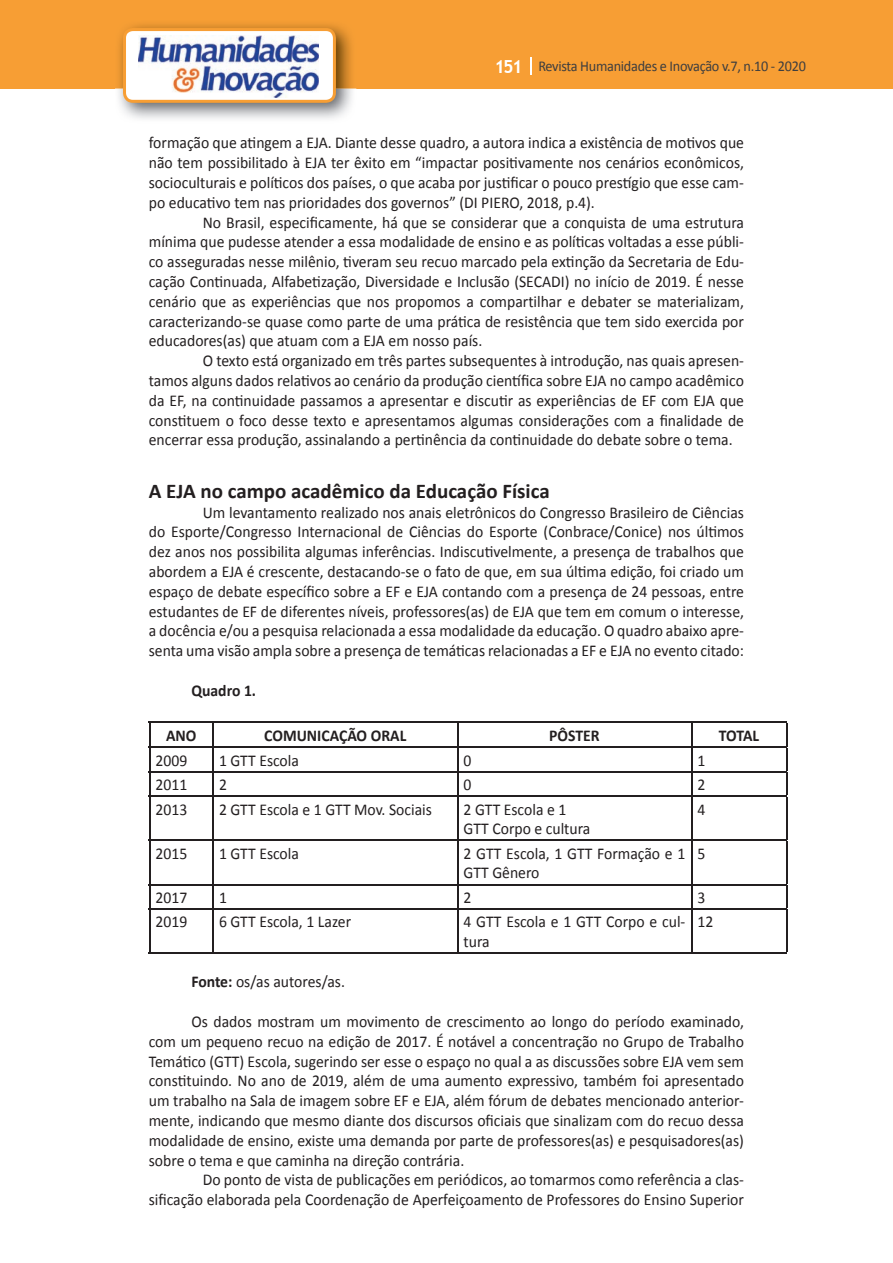
<style>
.page{position:relative;width:893px;height:1263px;background:#fff}
.page>*{position:absolute;margin:0;border:0;box-sizing:border-box;transform-origin:0 0}
.t1{font:700 21px "Calibri";color:#231f20}
.t2{font:16.5px/19.8px "Calibri";color:#231f20;text-align:justify;scale:.95 1}
.t3{font:700 16.5px "Calibri";color:#231f20;scale:.95 1}
.t4{font:15px "Calibri";letter-spacing:-.02em;color:#3e3e3f;scale:.95 1}
.s1{font-family:"Trebuchet MS";font-weight:700;font-size:18px;color:#fff}
.s2{font-weight:700}
</style>
<div class="page">
<div style="left:0;top:0;width:893px;height:88px;background:#f79e34"></div>
<svg style="left:530px;top:57px;width:2px;height:18px"></svg>
<img style="left:115px;top:24px;width:241px;height:95px">
<svg style="left:123px;top:28px;width:213px;height:75px"></svg>
<hr style="left:149px;top:721px;width:64px;height:2px;background:#231f20">
<hr style="left:213px;top:721px;width:245px;height:2px;background:#231f20">
<hr style="left:212px;top:723px;width:2px;height:24px;background:#231f20">
<hr style="left:458px;top:721px;width:233px;height:2px;background:#231f20">
<hr style="left:691px;top:721px;width:96px;height:2px;background:#231f20">
<hr style="left:149px;top:747px;width:64px;height:1px;background:#231f20">
<hr style="left:213px;top:747px;width:245px;height:1px;background:#231f20">
<hr style="left:212px;top:748px;width:2px;height:23px;background:#231f20">
<hr style="left:458px;top:747px;width:233px;height:1px;background:#231f20">
<hr style="left:691px;top:747px;width:96px;height:1px;background:#231f20">
<hr style="left:149px;top:771px;width:64px;height:1px;background:#231f20">
<svg style="left:149px;top:723px;width:1px;height:72px"></svg>
<hr style="left:213px;top:771px;width:245px;height:1px;background:#231f20">
<hr style="left:212px;top:772px;width:2px;height:23px;background:#231f20">
<hr style="left:458px;top:771px;width:233px;height:1px;background:#231f20">
<svg style="left:457px;top:723px;width:1px;height:72px"></svg>
<hr style="left:691px;top:771px;width:96px;height:1px;background:#231f20">
<svg style="left:691px;top:723px;width:1px;height:72px"></svg>
<svg style="left:786px;top:723px;width:1px;height:72px"></svg>
<hr style="left:149px;top:795px;width:64px;height:2px;background:#231f20">
<hr style="left:149px;top:797px;width:1px;height:42px;background:#231f20">
<hr style="left:213px;top:795px;width:245px;height:2px;background:#231f20">
<hr style="left:212px;top:797px;width:2px;height:42px;background:#231f20">
<hr style="left:458px;top:795px;width:233px;height:2px;background:#231f20">
<hr style="left:457px;top:797px;width:1px;height:42px;background:#231f20">
<hr style="left:691px;top:795px;width:96px;height:2px;background:#231f20">
<hr style="left:691px;top:797px;width:1px;height:42px;background:#231f20">
<hr style="left:786px;top:797px;width:1px;height:42px;background:#231f20">
<hr style="left:149px;top:839px;width:64px;height:2px;background:#231f20">
<hr style="left:149px;top:841px;width:1px;height:43px;background:#231f20">
<hr style="left:213px;top:839px;width:245px;height:2px;background:#231f20">
<hr style="left:212px;top:841px;width:2px;height:43px;background:#231f20">
<hr style="left:458px;top:839px;width:233px;height:2px;background:#231f20">
<hr style="left:457px;top:841px;width:1px;height:43px;background:#231f20">
<hr style="left:691px;top:839px;width:96px;height:2px;background:#231f20">
<hr style="left:691px;top:841px;width:1px;height:43px;background:#231f20">
<hr style="left:786px;top:841px;width:1px;height:43px;background:#231f20">
<hr style="left:149px;top:884px;width:64px;height:1px;background:#231f20">
<svg style="left:149px;top:885px;width:1px;height:23px"></svg>
<hr style="left:213px;top:884px;width:245px;height:1px;background:#231f20">
<hr style="left:212px;top:885px;width:2px;height:23px;background:#231f20">
<hr style="left:458px;top:884px;width:233px;height:1px;background:#231f20">
<svg style="left:457px;top:885px;width:1px;height:23px"></svg>
<hr style="left:691px;top:884px;width:96px;height:1px;background:#231f20">
<svg style="left:691px;top:885px;width:1px;height:23px"></svg>
<svg style="left:786px;top:885px;width:1px;height:23px"></svg>
<hr style="left:149px;top:908px;width:64px;height:2px;background:#231f20">
<hr style="left:149px;top:910px;width:1px;height:42px;background:#231f20">
<hr style="left:213px;top:908px;width:245px;height:2px;background:#231f20">
<hr style="left:212px;top:910px;width:2px;height:42px;background:#231f20">
<hr style="left:458px;top:908px;width:233px;height:2px;background:#231f20">
<hr style="left:457px;top:910px;width:1px;height:42px;background:#231f20">
<hr style="left:691px;top:908px;width:96px;height:2px;background:#231f20">
<hr style="left:691px;top:910px;width:1px;height:42px;background:#231f20">
<hr style="left:786px;top:910px;width:1px;height:42px;background:#231f20">
<hr style="left:149px;top:952px;width:64px;height:2px;background:#231f20">
<hr style="left:213px;top:952px;width:245px;height:2px;background:#231f20">
<hr style="left:458px;top:952px;width:233px;height:2px;background:#231f20">
<hr style="left:691px;top:952px;width:96px;height:2px;background:#231f20">
<p class="t4" style="left:495px;top:57px;width:329px"><span class="s1">151</span> Revista Humanidades e Inovação v.7, n.10 - 2020</p>
<p class="t2" style="left:149px;top:133px;width:628px">formação que atingem a EJA. Diante desse quadro, a autora indica a existência de motivos que não tem possibilitado à EJA ter êxito em “impactar positivamente nos cenários econômicos, socioculturais e políticos dos países, o que acaba por justificar o pouco prestígio que esse cam&shy;po educativo tem nas prioridades dos governos” (DI PIERO, 2018, p.4).</p>
<p class="t2" style="left:149px;top:212px;width:628px;text-indent:54px">No Brasil, especificamente, há que se considerar que a conquista de uma estrutura mínima que pudesse atender a essa modalidade de ensino e as políticas voltadas a esse públi&shy;co asseguradas nesse milênio, tiveram seu recuo marcado pela extinção da Secretaria de Edu&shy;cação Continuada, Alfabetização, Diversidade e Inclusão (SECADI) no início de 2019. É nesse cenário que as experiências que nos propomos a compartilhar e debater se materializam, caracterizando-se quase como parte de uma prática de resistência que tem sido exercida por educadores(as) que atuam com a EJA em nosso país.</p>
<p class="t2" style="left:149px;top:351px;width:628px;text-indent:54px">O texto está organizado em três partes subsequentes à introdução, nas quais apresen&shy;tamos alguns dados relativos ao cenário da produção científica sobre EJA no campo acadêmico da EF, na continuidade passamos a apresentar e discutir as experiências de EF com EJA que constituem o foco desse texto e apresentamos algumas considerações com a finalidade de encerrar essa produção, assinalando a pertinência da continuidade do debate sobre o tema.</p>
<p class="t1" style="left:149px;top:477px;width:402px">A EJA no campo acadêmico da Educação Física</p>
<p class="t2" style="left:149px;top:502px;width:628px;text-indent:54px">Um levantamento realizado nos anais eletrônicos do Congresso Brasileiro de Ciências do Esporte/Congresso Internacional de Ciências do Esporte (Conbrace/Conice) nos últimos dez anos nos possibilita algumas inferências. Indiscutivelmente, a presença de trabalhos que abordem a EJA é crescente, destacando-se o fato de que, em sua última edição, foi criado um espaço de debate específico sobre a EF e EJA contando com a presença de 24 pessoas, entre estudantes de EF de diferentes níveis, professores(as) de EJA que tem em comum o interesse, a docência e/ou a pesquisa relacionada a essa modalidade da educação. O quadro abaixo apre&shy;senta uma visão ampla sobre a presença de temáticas relacionadas a EF e EJA no evento citado:</p>
<p class="t3" style="left:191px;top:680px;width:70px">Quadro 1.</p>
<p class="t3" style="left:166px;top:725px;width:34px">ANO</p>
<p class="t3" style="left:264px;top:725px;width:151px">COMUNICAÇÃO ORAL</p>
<p class="t3" style="left:549px;top:725px;width:55px">PÔSTER</p>
<p class="t3" style="left:719px;top:725px;width:44px">TOTAL</p>
<p class="t2" style="left:156px;top:750px;width:35px">2009</p>
<p class="t2" style="left:219px;top:750px;width:86px">1 GTT Escola</p>
<p class="t2" style="left:463px;top:750px;width:10px">0</p>
<p class="t2" style="left:697px;top:750px;width:10px">1</p>
<p class="t2" style="left:156px;top:775px;width:35px">2011</p>
<p class="t2" style="left:219px;top:775px;width:10px">2</p>
<p class="t2" style="left:463px;top:775px;width:10px">0</p>
<p class="t2" style="left:697px;top:775px;width:10px">2</p>
<p class="t2" style="left:156px;top:799px;width:35px">2013</p>
<p class="t2" style="left:219px;top:799px;width:226px">2 GTT Escola e 1 GTT Mov. Sociais</p>
<p class="t2" style="left:463px;top:799px;width:135px">2 GTT Escola e 1<br>GTT Corpo e cultura</p>
<p class="t2" style="left:697px;top:799px;width:10px">4</p>
<p class="t2" style="left:156px;top:843px;width:35px">2015</p>
<p class="t2" style="left:219px;top:843px;width:86px">1 GTT Escola</p>
<p class="t2" style="left:463px;top:843px;width:235px">2 GTT Escola, 1 GTT Formação e 1<br>GTT Gênero</p>
<p class="t2" style="left:697px;top:843px;width:10px">5</p>
<p class="t2" style="left:156px;top:887px;width:35px">2017</p>
<p class="t2" style="left:219px;top:887px;width:10px">1</p>
<p class="t2" style="left:463px;top:887px;width:10px">2</p>
<p class="t2" style="left:697px;top:887px;width:10px">3</p>
<p class="t2" style="left:156px;top:912px;width:35px">2019</p>
<p class="t2" style="left:219px;top:912px;width:141px">6 GTT Escola, 1 Lazer</p>
<p class="t2" style="left:463px;top:912px;width:235px">4 GTT Escola e 1 GTT Corpo e cul&shy;tura</p>
<p class="t2" style="left:697px;top:912px;width:18px">12</p>
<p class="t2" style="left:191px;top:972px;width:163px"><span class="s2">Fonte:</span> os/as autores/as.</p>
<p class="t2" style="left:149px;top:1012px;width:628px;text-indent:43px">Os dados mostram um movimento de crescimento ao longo do período examinado, com um pequeno recuo na edição de 2017. É notável a concentração no Grupo de Trabalho Temático (GTT) Escola, sugerindo ser esse o espaço no qual a as discussões sobre EJA vem sem constituindo. No ano de 2019, além de uma aumento expressivo, também foi apresentado um trabalho na Sala de imagem sobre EF e EJA, além fórum de debates mencionado anterior&shy;mente, indicando que mesmo diante dos discursos oficiais que sinalizam com do recuo dessa modalidade de ensino, existe uma demanda por parte de professores(as) e pesquisadores(as) sobre o tema e que caminha na direção contrária.</p>
<p class="t2" style="left:149px;top:1170px;width:628px;text-align:right">Do ponto de vista de publicações em periódicos, ao tomarmos como referência a clas&shy;sificação elaborada pela Coordenação de Aperfeiçoamento de Professores do Ensino Superior</p>
</div>
